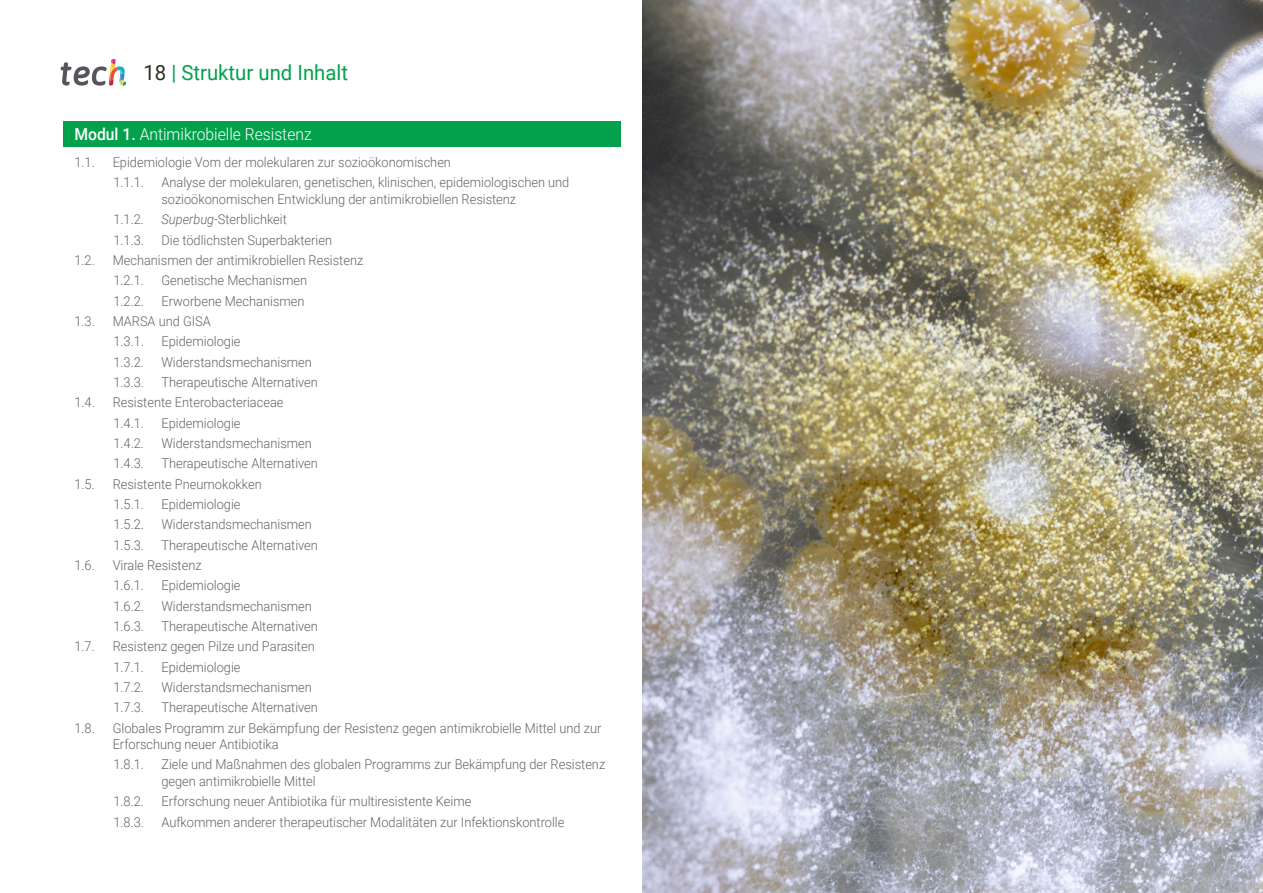
<style>
.page{position:relative;width:1263px;height:893px;background:#fff}
.page>*{position:absolute;margin:0;border:0;box-sizing:border-box;transform-origin:0 0}
.t1{font:21px "Roboto";color:#04a14d}
.t2{font:300 16.5px "Roboto";color:#fff;scale:.95 1}
.t3{font:300 13.5px/20.4px "Roboto";color:#61646a;scale:.95 1}
.s1{color:#312e20}
.s2{font-weight:500}
.s3{font-style:italic}
</style>
<div class="page">
<div style="left:63px;top:121px;width:558px;height:25px;background:#04a14d"></div>
<svg style="left:61px;top:59px;width:65px;height:27px"></svg>
<img style="left:642px;top:0;width:621px;height:893px">
<h1 class="t1" style="left:144px;top:57px;width:206px"><span class="s1">18</span> | Struktur und Inhalt</h1>
<p class="t2" style="left:74px;top:123px;width:251px"><span class="s2">Modul 1.</span> Antimikrobielle Resistenz</p>
<p class="t3" style="left:74px;top:152px;width:23px">1.1.</p>
<p class="t3" style="left:113px;top:152px;width:358px">Epidemiologie Vom der molekularen zur sozioökonomischen<br>1.1.1.</p>
<p class="t3" style="left:161px;top:174px;width:431px;line-height:16.5px">Analyse der molekularen, genetischen, klinischen, epidemiologischen und sozioökonomischen Entwicklung der antimikrobiellen Resistenz</p>
<p class="t3" style="left:113px;top:209px;width:34px">1.1.2.</p>
<p class="t3" style="left:161px;top:209px;width:134px"><span class="s3">Superbug</span>-Sterblichkeit</p>
<p class="t3" style="left:113px;top:229px;width:34px">1.1.3.</p>
<p class="t3" style="left:161px;top:229px;width:181px">Die tödlichsten Superbakterien</p>
<p class="t3" style="left:74px;top:249px;width:23px">1.2.</p>
<p class="t3" style="left:113px;top:249px;width:265px">Mechanismen der antimikrobiellen Resistenz<br>1.2.1.</p>
<p class="t3" style="left:161px;top:270px;width:155px">Genetische Mechanismen</p>
<p class="t3" style="left:113px;top:290px;width:34px">1.2.2.</p>
<p class="t3" style="left:161px;top:290px;width:152px">Erworbene Mechanismen</p>
<p class="t3" style="left:74px;top:310px;width:23px">1.3.</p>
<p class="t3" style="left:113px;top:310px;width:105px">MARSA und GISA<br>1.3.1.</p>
<p class="t3" style="left:161px;top:331px;width:85px">Epidemiologie</p>
<p class="t3" style="left:113px;top:351px;width:34px">1.3.2.</p>
<p class="t3" style="left:161px;top:351px;width:160px">Widerstandsmechanismen</p>
<p class="t3" style="left:113px;top:371px;width:34px">1.3.3.</p>
<p class="t3" style="left:161px;top:371px;width:166px">Therapeutische Alternativen</p>
<p class="t3" style="left:74px;top:392px;width:23px">1.4.</p>
<p class="t3" style="left:113px;top:392px;width:181px">Resistente Enterobacteriaceae<br>1.4.1.</p>
<p class="t3" style="left:161px;top:412px;width:85px">Epidemiologie</p>
<p class="t3" style="left:113px;top:432px;width:34px">1.4.2.</p>
<p class="t3" style="left:161px;top:432px;width:160px">Widerstandsmechanismen</p>
<p class="t3" style="left:113px;top:453px;width:34px">1.4.3.</p>
<p class="t3" style="left:161px;top:453px;width:166px">Therapeutische Alternativen</p>
<p class="t3" style="left:74px;top:473px;width:23px">1.5.</p>
<p class="t3" style="left:113px;top:473px;width:158px">Resistente Pneumokokken<br>1.5.1.</p>
<p class="t3" style="left:161px;top:493px;width:85px">Epidemiologie</p>
<p class="t3" style="left:113px;top:514px;width:34px">1.5.2.</p>
<p class="t3" style="left:161px;top:514px;width:160px">Widerstandsmechanismen</p>
<p class="t3" style="left:113px;top:534px;width:34px">1.5.3.</p>
<p class="t3" style="left:161px;top:534px;width:166px">Therapeutische Alternativen</p>
<p class="t3" style="left:74px;top:554px;width:23px">1.6.</p>
<p class="t3" style="left:113px;top:554px;width:95px">Virale Resistenz<br>1.6.1.</p>
<p class="t3" style="left:161px;top:575px;width:85px">Epidemiologie</p>
<p class="t3" style="left:113px;top:595px;width:34px">1.6.2.</p>
<p class="t3" style="left:161px;top:595px;width:160px">Widerstandsmechanismen</p>
<p class="t3" style="left:113px;top:615px;width:34px">1.6.3.</p>
<p class="t3" style="left:161px;top:615px;width:166px">Therapeutische Alternativen</p>
<p class="t3" style="left:74px;top:636px;width:23px">1.7.</p>
<p class="t3" style="left:113px;top:636px;width:214px">Resistenz gegen Pilze und Parasiten<br>1.7.1.</p>
<p class="t3" style="left:161px;top:656px;width:85px">Epidemiologie</p>
<p class="t3" style="left:113px;top:676px;width:34px">1.7.2.</p>
<p class="t3" style="left:161px;top:676px;width:160px">Widerstandsmechanismen</p>
<p class="t3" style="left:113px;top:697px;width:34px">1.7.3.</p>
<p class="t3" style="left:161px;top:697px;width:166px">Therapeutische Alternativen</p>
<p class="t3" style="left:74px;top:717px;width:23px">1.8.</p>
<p class="t3" style="left:113px;top:719px;width:516px;line-height:16.5px">Globales Programm zur Bekämpfung der Resistenz gegen antimikrobielle Mittel und zur<br>Erforschung neuer Antibiotika</p>
<p class="t3" style="left:113px;top:754px;width:34px">1.8.1.</p>
<p class="t3" style="left:161px;top:756px;width:469px;line-height:16.5px">Ziele und Maßnahmen des globalen Programms zur Bekämpfung der Resistenz gegen antimikrobielle Mittel</p>
<p class="t3" style="left:113px;top:791px;width:34px">1.8.2.</p>
<p class="t3" style="left:161px;top:791px;width:328px">Erforschung neuer Antibiotika für multiresistente Keime</p>
<p class="t3" style="left:113px;top:811px;width:34px">1.8.3.</p>
<p class="t3" style="left:161px;top:811px;width:426px">Aufkommen anderer therapeutischer Modalitäten zur Infektionskontrolle</p>
</div>
